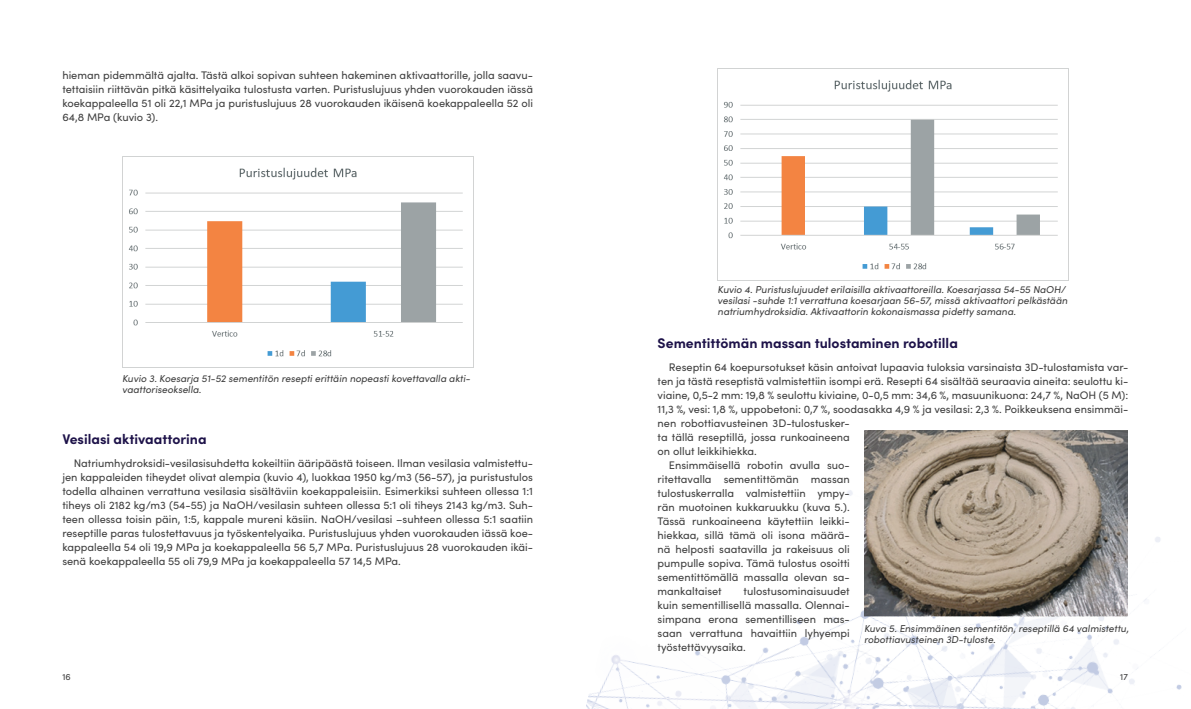
<style>
.page{position:relative;width:1191px;height:709px;background:#fff}
.page>*{position:absolute;margin:0;border:0;box-sizing:border-box;transform-origin:0 0}
.t1{font:700 14px "Sofia Pro";color:#1d1249}
.t2{font:11px/14px "Sofia Pro";color:#3d3d3d;text-align:justify}
.t3{font:10px/11px "Sofia Pro";color:#3d3d3d}
.t4{font:9px "Sofia Pro";color:#3d3d3d}
</style>
<div class="page">
<img style="left:586px;top:430px;width:596px;height:279px">
<img style="left:122px;top:157px;width:351px;height:211px">
<img style="left:717px;top:69px;width:352px;height:211px">
<img style="left:864px;top:431px;width:263px;height:186px">
<p class="t2" style="left:62px;top:67px;width:472px">hieman pidemmältä ajalta. Tästä alkoi sopivan suhteen hakeminen aktivaattorille, jolla saavu&shy;tettaisiin riittävän pitkä käsittelyaika tulostusta varten. Puristuslujuus yhden vuorokauden iässä koekappaleella 51 oli 22,1 MPa ja puristuslujuus 28 vuorokauden ikäisenä koekappaleella 52 oli 64,8 MPa (kuvio 3).</p>
<p class="t3" style="left:122px;top:372px;width:351px">Kuvio 3. Koesarja 51-52 sementitön resepti erittäin nopeasti kovettavalla akti&shy;vaattoriseoksella.</p>
<p class="t1" style="left:62px;top:428px;width:146px">Vesilasi aktivaattorina</p>
<p class="t2" style="left:62px;top:455px;width:472px;text-indent:11px">Natriumhydroksidi-vesilasisuhdetta kokeiltiin ääripäästä toiseen. Ilman vesilasia valmistettu&shy;jen kappaleiden tiheydet olivat alempia (kuvio 4), luokkaa 1950 kg/m3 (56-57), ja puristustulos todella alhainen verrattuna vesilasia sisältäviin koekappaleisiin. Esimerkiksi suhteen ollessa 1:1 tiheys oli 2182 kg/m3 (54-55) ja NaOH/vesilasin suhteen ollessa 5:1 oli tiheys 2143 kg/m3. Suh&shy;teen ollessa toisin päin, 1:5, kappale mureni käsiin. NaOH/vesilasi –suhteen ollessa 5:1 saatiin reseptille paras tulostettavuus ja työskentelyaika. Puristuslujuus yhden vuorokauden iässä koe&shy;kappaleella 54 oli 19,9 MPa ja koekappaleella 56 5,7 MPa. Puristuslujuus 28 vuorokauden ikäi&shy;senä koekappaleella 55 oli 79,9 MPa ja koekappaleella 57 14,5 MPa.</p>
<p class="t3" style="left:717px;top:284px;width:353px">Kuvio 4. Puristuslujuudet erilaisilla aktivaattoreilla. Koesarjassa 54-55 NaOH/ vesilasi -suhde 1:1 verrattuna koesarjaan 56-57, missä aktivaattori pelkästään natriumhydroksidia.Aktivaattorin kokonaismassa pidetty samana.</p>
<p class="t1" style="left:657px;top:332px;width:302px">Sementittömän massan tulostaminen robotilla</p>
<p class="t2" style="left:669px;top:359px;width:461px">Reseptin 64 koepursotukset käsin antoivat lupaavia tuloksia varsinaista 3D-tulostamista var-</p>
<p class="t2" style="left:657px;top:373px;width:472px">ten ja tästä reseptistä valmistettiin isompi erä. Resepti 64 sisältää seuraavia aineita: seulottu ki-</p>
<p class="t2" style="left:657px;top:387px;width:472px">viaine, 0,5-2 mm: 19,8 % seulottu kiviaine, 0-0,5 mm: 34,6 %, masuunikuona: 24,7 %, NaOH (5 M):</p>
<p class="t2" style="left:657px;top:401px;width:472px">11,3 %, vesi: 1,8 %, uppobetoni: 0,7 %, soodasakka 4,9 % ja vesilasi: 2,3 %. Poikkeuksena ensimmäi-</p>
<p class="t2" style="left:657px;top:415px;width:194px">nen robottiavusteinen 3D-tulostusker-</p>
<p class="t2" style="left:657px;top:429px;width:194px">ta tällä reseptillä, jossa runkoaineena</p>
<p class="t2" style="left:657px;top:443px;width:101px">on ollut leikkihiekka.</p>
<p class="t2" style="left:669px;top:457px;width:182px">Ensimmäisellä robotin avulla suo-</p>
<p class="t2" style="left:657px;top:471px;width:194px">ritettavalla sementittömän massan</p>
<p class="t2" style="left:657px;top:485px;width:194px">tulostuskerralla valmistettiin ympy-</p>
<p class="t2" style="left:657px;top:499px;width:194px">rän muotoinen kukkaruukku (kuva 5.).</p>
<p class="t2" style="left:657px;top:513px;width:194px">Tässä runkoaineena käytettiin leikki-</p>
<p class="t2" style="left:657px;top:527px;width:194px">hiekkaa, sillä tämä oli isona määrä-</p>
<p class="t2" style="left:657px;top:541px;width:194px">nä helposti saatavilla ja rakeisuus oli</p>
<p class="t2" style="left:657px;top:555px;width:194px">pumpulle sopiva. Tämä tulostus osoitti</p>
<p class="t2" style="left:657px;top:569px;width:194px">sementittömällä massalla olevan sa-</p>
<p class="t2" style="left:657px;top:583px;width:66px">mankaltaiset</p>
<p class="t2" style="left:657px;top:583px;width:194px;text-indent:86px">tulostusominaisuudet kuin sementillisellä massalla. Olennai&shy;simpana erona sementilliseen mas&shy;saan verrattuna havaittiin lyhyempi työstettävyysaika.</p>
<p class="t3" style="left:864px;top:622px;width:268px">Kuva 5. Ensimmäinen sementitön, reseptillä 64 valmistettu, robottiavusteinen 3D-tuloste.</p>
<p class="t4" style="left:62px;top:670px;width:10px">16</p>
<p class="t4" style="left:1120px;top:670px;width:9px">17</p>
</div>
